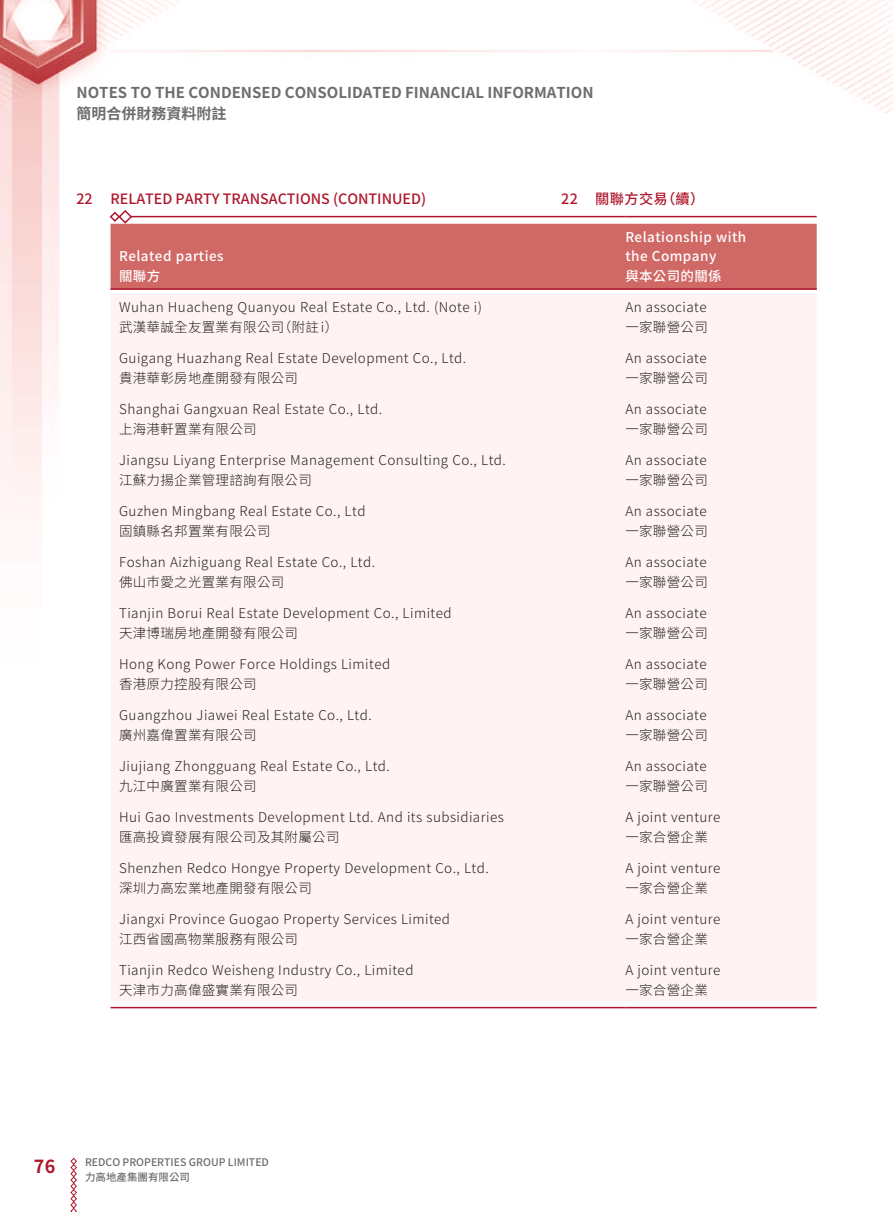
<style>
.page{position:relative;width:893px;height:1212px;background:#fff}
.page>*{position:absolute;margin:0;border:0;box-sizing:border-box;transform-origin:0 0}
.t1{font:700 18px "Source Han Sans TWHK";color:#ae172b}
.t2{font:700 15px/21px "Source Han Sans TWHK";color:#6c6d70}
._3__標題{font:500 14.25px "Source Han Sans TWHK";color:#ae172b}
._8__標題--C{font:500 14.25px "Source Han Sans TWHK";letter-spacing:.02em;color:#ae172b}
._1__內文{font:300 13.5px "Source Han Sans TWHK";letter-spacing:.035em;color:#231f20}
._6__內文--C{font:300 13.5px "Source Han Sans TWHK";letter-spacing:.02em;color:#231f20}
._1__內文-2{font:500 13.5px "Source Han Sans TWHK";letter-spacing:.035em;color:#fff}
._6__內文--C-2{font:500 13.5px "Source Han Sans TWHK";letter-spacing:.02em;color:#fff}
.t3{font:500 10.5px/15px "Source Han Sans TWHK";color:#6c6d70}
</style>
<div class="page">
<img style="left:0;top:0;width:892px;height:1009px">
<svg style="left:70px;top:1157px;width:7px;height:55px"></svg>
<div style="left:111px;top:224px;width:706px;height:64px;background:#d06865"></div>
<div style="left:111px;top:294px;width:706px;height:707px;background:#fff4f3"></div>
<hr style="left:111px;top:216px;width:514px;height:1px;background:#ae172b">
<hr style="left:625px;top:216px;width:192px;height:1px;background:#ae172b">
<hr style="left:111px;top:288px;width:514px;height:2px;background:#ae172b">
<hr style="left:625px;top:288px;width:192px;height:2px;background:#ae172b">
<hr style="left:111px;top:1007px;width:514px;height:1px;background:#ae172b">
<hr style="left:625px;top:1007px;width:192px;height:1px;background:#ae172b">
<svg style="left:109px;top:209px;width:24px;height:16px"></svg>
<p class="t2" style="left:77px;top:83px;width:519px">NOTES TO THE CONDENSED CONSOLIDATED FINANCIAL INFORMATION簡明合併財務資料附註</p>
<p class="_3__標題" style="left:77px;top:191px;width:351px">22 RELATED PARTY TRANSACTIONS (CONTINUED)</p>
<p class="_1__內文-2" style="left:119px;top:249px;width:106px">Related parties</p>
<p class="_8__標題--C" style="left:561px;top:191px;width:145px">22 關聯方交易（續）</p>
<p class="_1__內文-2" style="left:625px;top:229px;width:122px">Relationship with</p>
<p class="_1__內文-2" style="left:625px;top:249px;width:93px">the Company</p>
<p class="_6__內文--C-2" style="left:119px;top:268px;width:43px">關聯方</p>
<p class="_6__內文--C-2" style="left:625px;top:268px;width:98px">與本公司的關係</p>
<p class="_1__內文" style="left:119px;top:300px;width:364px">Wuhan Huacheng Quanyou Real Estate Co., Ltd. (Note i)</p>
<p class="_1__內文" style="left:625px;top:300px;width:83px">An associate</p>
<p class="_6__內文--C" style="left:119px;top:319px;width:221px">武漢華誠全友置業有限公司（附註 i）</p>
<p class="_6__內文--C" style="left:625px;top:319px;width:84px">一家聯營公司</p>
<p class="_1__內文" style="left:119px;top:351px;width:349px">Guigang Huazhang Real Estate Development Co., Ltd.</p>
<p class="_1__內文" style="left:625px;top:351px;width:83px">An associate</p>
<p class="_6__內文--C" style="left:119px;top:370px;width:181px">貴港華彰房地產開發有限公司</p>
<p class="_6__內文--C" style="left:625px;top:370px;width:84px">一家聯營公司</p>
<p class="_1__內文" style="left:119px;top:402px;width:265px">Shanghai Gangxuan Real Estate Co., Ltd.</p>
<p class="_1__內文" style="left:625px;top:402px;width:83px">An associate</p>
<p class="_6__內文--C" style="left:119px;top:421px;width:139px">上海港軒置業有限公司</p>
<p class="_6__內文--C" style="left:625px;top:421px;width:84px">一家聯營公司</p>
<p class="_1__內文" style="left:119px;top:453px;width:388px">Jiangsu Liyang Enterprise Management Consulting Co., Ltd.</p>
<p class="_1__內文" style="left:625px;top:453px;width:83px">An associate</p>
<p class="_6__內文--C" style="left:119px;top:472px;width:194px">江蘇力揚企業管理諮詢有限公司</p>
<p class="_6__內文--C" style="left:625px;top:472px;width:84px">一家聯營公司</p>
<p class="_1__內文" style="left:119px;top:504px;width:248px">Guzhen Mingbang Real Estate Co., Ltd</p>
<p class="_1__內文" style="left:625px;top:504px;width:83px">An associate</p>
<p class="_6__內文--C" style="left:119px;top:523px;width:153px">固鎮縣名邦置業有限公司</p>
<p class="_6__內文--C" style="left:625px;top:523px;width:84px">一家聯營公司</p>
<p class="_1__內文" style="left:119px;top:555px;width:258px">Foshan Aizhiguang Real Estate Co., Ltd.</p>
<p class="_1__內文" style="left:625px;top:555px;width:83px">An associate</p>
<p class="_6__內文--C" style="left:119px;top:574px;width:167px">佛山巿愛之光置業有限公司</p>
<p class="_6__內文--C" style="left:625px;top:574px;width:84px">一家聯營公司</p>
<p class="_1__內文" style="left:119px;top:606px;width:334px">Tianjin Borui Real Estate Development Co., Limited</p>
<p class="_1__內文" style="left:625px;top:606px;width:83px">An associate</p>
<p class="_6__內文--C" style="left:119px;top:625px;width:181px">天津博瑞房地產開發有限公司</p>
<p class="_6__內文--C" style="left:625px;top:625px;width:84px">一家聯營公司</p>
<p class="_1__內文" style="left:119px;top:657px;width:273px">Hong Kong Power Force Holdings Limited</p>
<p class="_1__內文" style="left:625px;top:657px;width:83px">An associate</p>
<p class="_6__內文--C" style="left:119px;top:676px;width:139px">香港原力控股有限公司</p>
<p class="_6__內文--C" style="left:625px;top:676px;width:84px">一家聯營公司</p>
<p class="_1__內文" style="left:119px;top:708px;width:254px">Guangzhou Jiawei Real Estate Co., Ltd.</p>
<p class="_1__內文" style="left:625px;top:708px;width:83px">An associate</p>
<p class="_6__內文--C" style="left:119px;top:727px;width:139px">廣州嘉偉置業有限公司</p>
<p class="_6__內文--C" style="left:625px;top:727px;width:84px">一家聯營公司</p>
<p class="_1__內文" style="left:119px;top:759px;width:272px">Jiujiang Zhongguang Real Estate Co., Ltd.</p>
<p class="_1__內文" style="left:625px;top:759px;width:83px">An associate</p>
<p class="_6__內文--C" style="left:119px;top:778px;width:139px">九江中廣置業有限公司</p>
<p class="_6__內文--C" style="left:625px;top:778px;width:84px">一家聯營公司</p>
<p class="_1__內文" style="left:119px;top:810px;width:386px">Hui Gao Investments Development Ltd. And its subsidiaries</p>
<p class="_1__內文" style="left:625px;top:810px;width:97px">A joint venture</p>
<p class="_6__內文--C" style="left:119px;top:829px;width:222px">匯高投資發展有限公司及其附屬公司</p>
<p class="_6__內文--C" style="left:625px;top:829px;width:84px">一家合營企業</p>
<p class="_1__內文" style="left:119px;top:861px;width:371px">Shenzhen Redco Hongye Property Development Co., Ltd.</p>
<p class="_1__內文" style="left:625px;top:861px;width:97px">A joint venture</p>
<p class="_6__內文--C" style="left:119px;top:880px;width:194px">深圳力高宏業地產開發有限公司</p>
<p class="_6__內文--C" style="left:625px;top:880px;width:84px">一家合營企業</p>
<p class="_1__內文" style="left:119px;top:912px;width:332px">Jiangxi Province Guogao Property Services Limited</p>
<p class="_1__內文" style="left:625px;top:912px;width:97px">A joint venture</p>
<p class="_6__內文--C" style="left:119px;top:931px;width:181px">江西省國高物業服務有限公司</p>
<p class="_6__內文--C" style="left:625px;top:931px;width:84px">一家合營企業</p>
<p class="_1__內文" style="left:119px;top:963px;width:296px">Tianjin Redco Weisheng Industry Co., Limited</p>
<p class="_1__內文" style="left:625px;top:963px;width:97px">A joint venture</p>
<p class="_6__內文--C" style="left:119px;top:982px;width:181px">天津市力高偉盛實業有限公司</p>
<p class="_6__內文--C" style="left:625px;top:982px;width:84px">一家合營企業</p>
<h1 class="t1" style="left:34px;top:1156px;width:23px">76</h1>
<p class="t3" style="left:85px;top:1155px;width:185px">REDCO PROPERTIES GROUP LIMITED力高地產集團有限公司</p>
</div>
